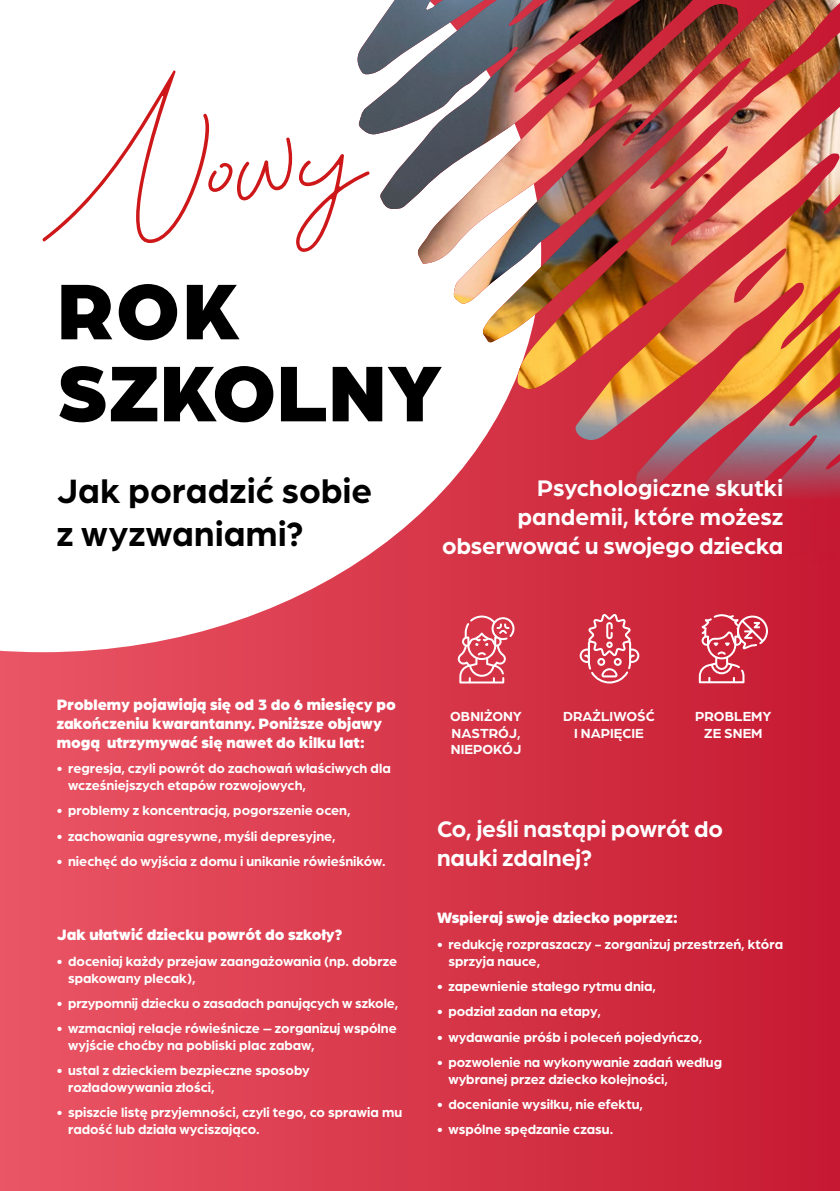
<style>
.page{position:relative;width:840px;height:1191px;background:#fff}
.page>*{position:absolute;margin:0;border:0;box-sizing:border-box;transform-origin:0 0}
.t1{font:180px "Tropical Summer Signature";color:#cd1719}
.t2{font:900 84px/82px "Arboria";color:#000}
.t3{font:700 36px/43.2px "Arboria";letter-spacing:.01em;color:#000}
.t4{font:700 24px/28.8px "Arboria";color:#fff;text-align:right}
.t5{font:900 16px/19.2px "Arboria";color:#fff}
.t6{font:700 14px/16.8px "Arboria";color:#fff}
</style>
<div class="page">
<div style="left:0;top:0;width:839px;height:1191px;background:linear-gradient(to right,#ea5564,#c61931)"></div>
<svg style="left:0;top:0;width:541px;height:652px"></svg>
<img style="left:356px;top:0;width:483px;height:565px">
<img style="left:358px;top:0;width:420px;height:304px">
<svg style="left:698px;top:614px;width:69px;height:69px"></svg>
<svg style="left:579px;top:614px;width:60px;height:69px"></svg>
<svg style="left:457px;top:615px;width:57px;height:68px"></svg>
<h1 class="t1" style="left:43px;top:62px;width:326px">Nowy</h1>
<h2 class="t2" style="left:57px;top:264px;width:387px">ROK<br>SZKOLNY</h2>
<h3 class="t3" style="left:57px;top:467px;width:317px">Jak poradzić sobie z wyzwaniami?</h3>
<h3 class="t4" style="left:442px;top:472px;width:342px">Psychologiczne skutki pandemii, które możesz obserwować u swojego dziecka</h3>
<p class="t5" style="left:57px;top:693px;width:340px">Problemy pojawiają się od 3 do 6 miesięcy po zakończeniu kwarantanny. Poniższe objawy mogą utrzymywać się nawet do kilku lat:</p>
<p class="t6" style="left:68px;top:759px;width:324px;text-indent:-11px">• regresja, czyli powrót do zachowań właściwych dla wcześniejszych etapów rozwojowych,</p>
<p class="t6" style="left:57px;top:801px;width:295px">• problemy z koncentracją, pogorszenie ocen,</p>
<p class="t6" style="left:57px;top:827px;width:280px">• zachowania agresywne, myśli depresyjne,</p>
<p class="t6" style="left:57px;top:852px;width:330px">• niechęć do wyjścia z domu i unikanie rówieśników.</p>
<p class="t5" style="left:57px;top:924px;width:287px">Jak ułatwić dziecku powrót do szkoły?</p>
<p class="t6" style="left:68px;top:952px;width:330px;text-indent:-11px">• doceniaj każdy przejaw zaangażowania (np. dobrze spakowany plecak),</p>
<p class="t6" style="left:57px;top:994px;width:343px">• przypomnij dziecku o zasadach panujących w szkole,</p>
<p class="t6" style="left:68px;top:1019px;width:330px;text-indent:-11px">• wzmacniaj relacje rówieśnicze – zorganizuj wspólne wyjście choćby na pobliski plac zabaw,</p>
<p class="t6" style="left:68px;top:1061px;width:243px;text-indent:-11px">• ustal z dzieckiem bezpieczne sposoby rozładowywania złości,</p>
<p class="t6" style="left:68px;top:1103px;width:335px;text-indent:-11px">• spiszcie listę przyjemności, czyli tego, co sprawia mu radość lub działa wyciszająco.</p>
<p class="t6" style="left:450px;top:707px;width:73px;text-align:justify">OBNIŻONY NASTRÓJ, NIEPOKÓJ</p>
<p class="t6" style="left:563px;top:707px;width:93px;text-align:center">DRAŻLIWOŚĆ<br>I NAPIĘCIE</p>
<p class="t6" style="left:694px;top:707px;width:78px;text-align:center">PROBLEMY<br>ZE SNEM</p>
<h3 class="t4" style="left:437px;top:813px;width:287px;text-align:left">Co, jeśli nastąpi powrót do nauki zdalnej?</h3>
<p class="t5" style="left:437px;top:907px;width:243px">Wspieraj swoje dziecko poprzez:</p>
<p class="t6" style="left:448px;top:935px;width:336px;text-indent:-11px">• redukcję rozpraszaczy - zorganizuj przestrzeń, która sprzyja nauce,</p>
<p class="t6" style="left:437px;top:977px;width:220px">• zapewnienie stałego rytmu dnia,</p>
<p class="t6" style="left:437px;top:1002px;width:165px">• podział zadan na etapy,</p>
<p class="t6" style="left:437px;top:1027px;width:267px">• wydawanie próśb i poleceń pojedyńczo,</p>
<p class="t6" style="left:448px;top:1053px;width:275px;text-indent:-11px">• pozwolenie na wykonywanie zadań według wybranej przez dziecko kolejności,</p>
<p class="t6" style="left:437px;top:1095px;width:207px">• docenianie wysiłku, nie efektu,</p>
<p class="t6" style="left:437px;top:1120px;width:178px">• wspólne spędzanie czasu.</p>
</div>
